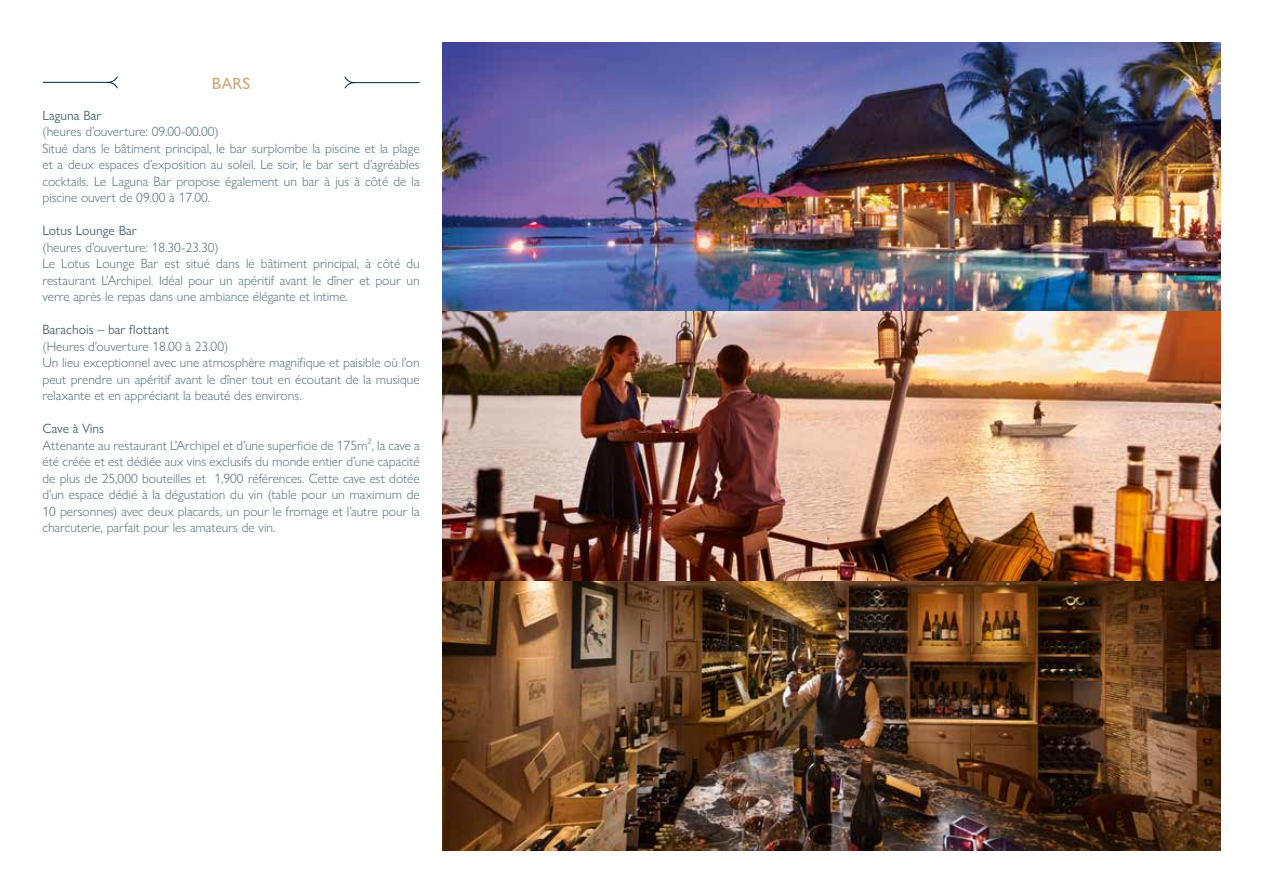
<style>
.page{position:relative;width:1263px;height:893px;background:#fff}
.page>*{position:absolute;margin:0;border:0;box-sizing:border-box;transform-origin:0 0}
.t1{font:500 16.5px "Gill Sans Nova";color:#caa977}
.t2{font:300 13.5px/16.5px "Gill Sans Nova";color:#4d6a75}
.t3{font:13.5px "Gill Sans Nova";color:#4d6a75}
</style>
<div class="page">
<svg style="left:42px;top:76px;width:378px;height:13px"></svg>
<img style="left:443px;top:43px;width:777px;height:807px">
<p class="t1" style="left:212px;top:73px;width:40px">BARS</p>
<p class="t3" style="left:43px;top:107px;width:61px">Laguna Bar</p>
<p class="t2" style="left:43px;top:123px;width:379px">(heures d’ouverture: 09.00-00.00)<br>Situé dans le bâtiment principal, le bar surplombe la piscine et la plage et a deux espaces d’exposition au soleil. Le soir, le bar sert d’agréables cocktails. Le Laguna Bar propose également un bar à jus à côté de la piscine ouvert de 09.00 à 17.00.</p>
<p class="t3" style="left:43px;top:222px;width:96px">Lotus Lounge Bar</p>
<p class="t2" style="left:43px;top:239px;width:379px">(heures d’ouverture: 18.30-23.30)<br>Le Lotus Lounge Bar est situé dans le bâtiment principal, à côté du restaurant L’Archipel. Idéal pour un apéritif avant le dîner et pour un verre après le repas dans une ambiance élégante et intime.</p>
<p class="t3" style="left:43px;top:321px;width:128px">Barachois – bar flottant</p>
<p class="t2" style="left:43px;top:338px;width:379px">(Heures d’ouverture 18.00 à 23.00)<br>Un lieu exceptionnel avec une atmosphère magnifique et paisible où l’on peut prendre un apéritif avant le dîner tout en écoutant de la musique relaxante et en appréciant la beauté des environs.</p>
<p class="t3" style="left:43px;top:420px;width:63px">Cave à Vins</p>
<p class="t2" style="left:43px;top:437px;width:379px;text-align:justify">Attenante au restaurant L’Archipel et d’une superficie de 175m², la cave a été créée et est dédiée aux vins exclusifs du monde entier d’une capacité de plus de 25,000 bouteilles et 1,900 références. Cette cave est dotée d’un espace dédié à la dégustation du vin (table pour un maximum de 10 personnes) avec deux placards, un pour le fromage et l’autre pour la charcuterie, parfait pour les amateurs de vin.</p>
</div>
